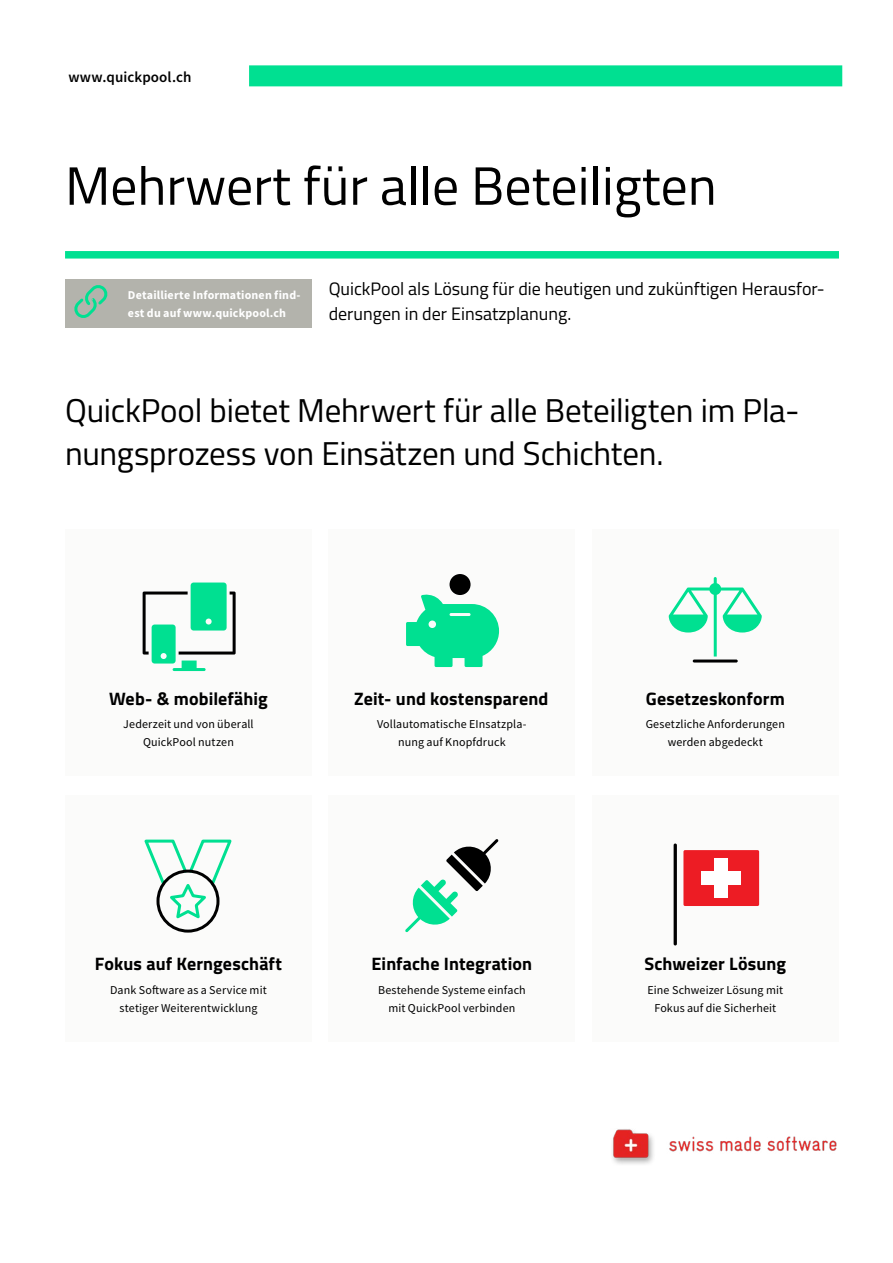
<style>
.page{position:relative;width:893px;height:1263px;background:#fff}
.page>*{position:absolute;margin:0;border:0;box-sizing:border-box;transform-origin:0 0}
.t1{font:54px "Titillium Web";color:#000}
.t2{font:33px/43.5px "Titillium Web";letter-spacing:-.005em;color:#000}
.t3{font:700 18px "Titillium Web";letter-spacing:.01em;color:#000}
.t4{font:18px/25.5px "Titillium Web";color:#000}
.t5{font:600 15px "Source Sans Pro";letter-spacing:.005em;color:#000}
.t6{font:12px/18px "Source Sans Pro";letter-spacing:.01em;color:#000;text-align:center}
.t7{font:700 12px/18px "Source Sans Pro";letter-spacing:.015em;color:#fff}
</style>
<div class="page">
<div style="left:65px;top:279px;width:247px;height:49px;background:#b3b3ac"></div>
<svg style="left:74px;top:285px;width:34px;height:33px"></svg>
<div style="left:65px;top:251px;width:774px;height:8px;background:#00e091"></div>
<div style="left:249px;top:65px;width:593px;height:21px;background:#00e091"></div>
<div style="left:65px;top:529px;width:247px;height:247px;background:#fbfbfa"></div>
<hr style="left:173px;top:668px;width:33px;height:3px;background:#00e091;border-radius:2px">
<svg style="left:143px;top:582px;width:93px;height:81px"></svg>
<div style="left:329px;top:529px;width:246px;height:247px;background:#fbfbfa"></div>
<div style="left:450px;top:574px;width:21px;height:21px;background:#000;border-radius:50%"></div>
<svg style="left:406px;top:592px;width:93px;height:75px"></svg>
<div style="left:592px;top:795px;width:247px;height:246px;background:#fbfbfa"></div>
<hr style="left:674px;top:843px;width:3px;height:102px;background:#000;border-radius:2px">
<div style="left:683px;top:850px;width:76px;height:56px;background:#ed1c24;border-radius:2px"></div>
<div style="left:702px;top:871px;width:39px;height:14px;background:#fff"></div>
<div style="left:715px;top:858px;width:13px;height:40px;background:#fff"></div>
<div style="left:65px;top:795px;width:247px;height:246px;background:#fbfbfa"></div>
<div style="left:156px;top:869px;width:63px;height:63px;border:3px solid #000;border-radius:50%"></div>
<svg style="left:144px;top:839px;width:88px;height:83px"></svg>
<div style="left:329px;top:795px;width:246px;height:246px;background:#fbfbfa"></div>
<svg style="left:405px;top:839px;width:93px;height:93px"></svg>
<div style="left:592px;top:529px;width:247px;height:247px;background:#fbfbfa"></div>
<hr style="left:693px;top:659px;width:45px;height:3px;background:#000;border-radius:2px">
<svg style="left:669px;top:577px;width:93px;height:79px"></svg>
<img style="left:612px;top:1129px;width:224px;height:35px">
<p class="t5" style="left:68px;top:67px;width:125px">www.quickpool.ch</p>
<h1 class="t1" style="left:65px;top:146px;width:653px">Mehrwert für alle Beteiligten</h1>
<p class="t7" style="left:128px;top:286px;width:174px">Detaillierte Informationen find&shy;est du auf www.quickpool.ch</p>
<h3 class="t4" style="left:329px;top:275px;width:498px">QuickPool als Lösung für die heutigen und zukünftigen Herausfor&shy;derungen in der Einsatzplanung.</h3>
<h2 class="t2" style="left:65px;top:387px;width:736px">QuickPool bietet Mehrwert für alle Beteiligten im Pla&shy;nungsprozess von Einsätzen und Schichten.</h2>
<h3 class="t3" style="left:109px;top:685px;width:160px">Web- &amp; mobilefähig</h3>
<p class="t6" style="left:123px;top:715px;width:132px">Jederzeit und von überall<br>QuickPool nutzen</p>
<h3 class="t3" style="left:354px;top:685px;width:196px">Zeit- und kostensparend</h3>
<p class="t6" style="left:377px;top:715px;width:151px">Vollautomatische EInsatzpla&shy;nung auf Knopfdruck</p>
<h3 class="t3" style="left:95px;top:950px;width:189px">Fokus auf Kerngeschäft</h3>
<p class="t6" style="left:110px;top:981px;width:158px">Dank Software as a Service mit stetiger Weiterentwicklung</p>
<h3 class="t3" style="left:372px;top:950px;width:162px">Einfache Integration</h3>
<p class="t6" style="left:378px;top:981px;width:149px">Bestehende Systeme einfach mit QuickPool verbinden</p>
<h3 class="t3" style="left:646px;top:685px;width:141px">Gesetzeskonform</h3>
<p class="t6" style="left:646px;top:715px;width:141px">Gesetzliche Anforderungen werden abgedeckt</p>
<h3 class="t3" style="left:644px;top:950px;width:143px">Schweizer Lösung</h3>
<p class="t6" style="left:647px;top:981px;width:137px">Eine Schweizer Lösung mit<br>Fokus auf die Sicherheit</p>
</div>
